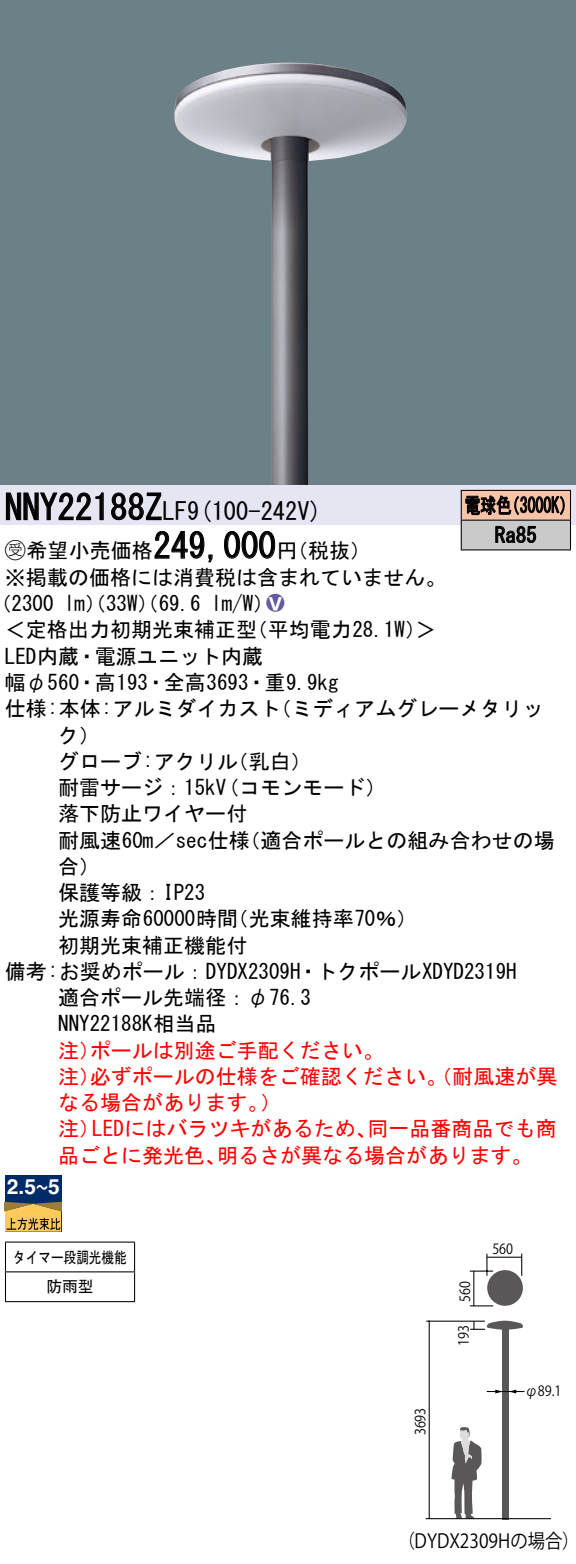
<style>
.page{position:relative;width:576px;height:1564px;background:#fff}
.page>*{position:absolute;margin:0;border:0;box-sizing:border-box;transform-origin:0 0}
.t1{font:35px "MS Gothic";color:#000}
.t2{font:24.5px "MS Gothic";color:#000}
.t3{font:21px/26.6px "MS Gothic";color:#000}
.t4{font:21px/26.2px "MS Gothic";color:#f00}
.t5{font:21px/29.8px "MS Gothic";color:#000;scale:.75 1}
.t6{font:700 21px "Helvetica";color:#fff}
.t7{font:21px "Ford Classification 1";color:#635aa0}
.t8{font:19.25px "Gothic BBB Pro Medium 90 msp RKSJ H";color:#000;scale:.9 1}
.t9{font:17.5px "Gothic MB101 Pro De Bold 90 pv RKSJ H";color:#fff;scale:.8 1}
.t10{font:15.75px/29.8px "MS Gothic";color:#000;text-align:center;scale:.8 1}
.t11{font:14px "Gothic BBB Pro Medium 90 msp RKSJ H";color:#000;scale:.9 1}
.s1{font-size:35px}
.s2{font-family:"Ford Classification 1"}
.s3{color:#fff}
</style>
<div class="page">
<div style="left:0;top:0;width:575px;height:485px;background:#6c8087"></div>
<img style="left:174px;top:63px;width:233px;height:422px">
<div style="left:0;top:485px;width:575px;height:40px;background:#e6e5f2"></div>
<svg style="left:6px;top:492px;width:98px;height:28px"></svg>
<svg style="left:111px;top:492px;width:51px;height:28px"></svg>
<svg style="left:154px;top:531px;width:59px;height:32px"></svg>
<svg style="left:224px;top:531px;width:51px;height:28px"></svg>
<div style="left:5px;top:1175px;width:56px;height:56px;background:#002b69"></div>
<svg style="left:5px;top:1201px;width:56px;height:30px"></svg>
<hr style="left:5px;top:1241px;width:130px;height:1px;background:#000">
<hr style="left:5px;top:1271px;width:130px;height:1px;background:#000">
<svg style="left:5px;top:1242px;width:1px;height:58px"></svg>
<svg style="left:134px;top:1242px;width:1px;height:58px"></svg>
<hr style="left:5px;top:1300px;width:130px;height:2px;background:#000">
<div style="left:461px;top:490px;width:109px;height:30px;background:#f7c4a7"></div>
<div style="left:461px;top:520px;width:109px;height:30px;background:#cacaca"></div>
<hr style="left:460px;top:490px;width:110px;height:1px;background:#000">
<hr style="left:569px;top:491px;width:2px;height:28px;background:#000">
<hr style="left:460px;top:519px;width:110px;height:2px;background:#000">
<hr style="left:569px;top:520px;width:2px;height:29px;background:#000">
<hr style="left:460px;top:549px;width:110px;height:1px;background:#000">
<svg style="left:460px;top:491px;width:104px;height:58px"></svg>
<div style="left:502px;top:1328px;width:6px;height:191px;background:#595757"></div>
<hr style="left:426px;top:1320px;width:58px;height:1px;background:#000">
<hr style="left:428px;top:1320px;width:1px;height:198px;background:#000">
<hr style="left:486px;top:1390px;width:38px;height:2px;background:#000">
<svg style="left:451px;top:1427px;width:31px;height:90px"></svg>
<hr style="left:486px;top:1256px;width:35px;height:1px;background:#000">
<hr style="left:473px;top:1271px;width:1px;height:34px;background:#000">
<div style="left:487px;top:1270px;width:35px;height:35px;background:#595757;border-radius:50%"></div>
<svg style="left:470px;top:1320px;width:53px;height:9px"></svg>
<svg style="left:469px;top:1305px;width:24px;height:1px"></svg>
<svg style="left:521px;top:1253px;width:1px;height:22px"></svg>
<svg style="left:469px;top:1253px;width:24px;height:22px"></svg>
<svg style="left:509px;top:1389px;width:7px;height:4px"></svg>
<svg style="left:495px;top:1389px;width:7px;height:4px"></svg>
<hr style="left:425px;top:1517px;width:125px;height:2px;background:#000">
<h1 class="t1" style="left:5px;top:490px;width:142px">NNY22188</h1>
<p class="t2" style="left:145px;top:499px;width:178px"><span class="s1">Z</span>LF (9 100-242 (V</p>
<h1 class="t1" style="left:153px;top:528px;width:124px">249,000</h1>
<p class="t3" style="left:5px;top:537px;width:443px"><span class="s2">B</span>希望小売価格<br>※掲載の価格には消費税は含まれていません。</p>
<p class="t7" style="left:266px;top:592px;width:19px">2<span class="s3">8</span></p>
<p class="t3" style="left:276px;top:537px;width:96px">（円税抜(</p>
<p class="t3" style="left:211px;top:590px;width:64px">l m (W/</p>
<p class="t3" style="left:-9px;top:590px;width:65px">（2300</p>
<p class="t3" style="left:64px;top:590px;width:138px">lm）（33 ）（W 69.6</p>
<p class="t5" style="left:494px;top:490px;width:57px;text-indent:-30px">電球色<br>Ra85</p>
<p class="t5" style="left:504px;top:490px;width:96px">（3000 (K</p>
<p class="t3" style="left:5px;top:616px;width:253px">＜定格出力初期光束補正型</p>
<p class="t3" style="left:5px;top:643px;width:259px">LED内蔵・電源ユニット内蔵</p>
<p class="t3" style="left:5px;top:669px;width:335px">幅φ560・高193・全高3693・重9.9kg</p>
<p class="t3" style="left:270px;top:695px;width:275px">（ミディアムグレーメタリッ</p>
<p class="t3" style="left:246px;top:616px;width:191px">（平均電力28.1 &lt;(W</p>
<p class="t3" style="left:5px;top:695px;width:277px">仕様:本体:アルミダイカスト</p>
<p class="t3" style="left:58px;top:721px;width:43px">ク(</p>
<p class="t3" style="left:227px;top:748px;width:85px">（乳白(</p>
<p class="t3" style="left:218px;top:748px;width:169px;text-indent:-160px">グローブ:アクリル<br>（コモンモード(</p>
<p class="t3" style="left:58px;top:774px;width:169px">耐雷サージ：15kV</p>
<p class="t3" style="left:58px;top:800px;width:190px">落下防止ワイヤー付</p>
<p class="t3" style="left:239px;top:826px;width:316px">（適合ポールとの組み合わせの場</p>
<p class="t3" style="left:58px;top:826px;width:193px">耐風速60 ／m sec仕様</p>
<p class="t3" style="left:58px;top:853px;width:43px">合(</p>
<p class="t3" style="left:58px;top:879px;width:148px">保護等級：IP23</p>
<p class="t3" style="left:227px;top:905px;width:191px">（光束維持率70％(</p>
<p class="t3" style="left:58px;top:905px;width:181px">光源寿命60000時間</p>
<p class="t3" style="left:58px;top:931px;width:190px">初期光束補正機能付</p>
<p class="t3" style="left:5px;top:958px;width:513px">備考:お奨めポール：DYDX2309 ・H トクポールXDYD2319H</p>
<p class="t3" style="left:58px;top:984px;width:254px">適合ポール先端径：φ76.3</p>
<p class="t3" style="left:58px;top:1010px;width:160px">NNY22188K相当品</p>
<p class="t4" style="left:90px;top:1036px;width:295px">ポールは別途ご手配ください。</p>
<p class="t4" style="left:90px;top:1036px;width:469px;text-indent:-31px">注）<br>必ずポールの仕様をご確認ください。（耐風速が異</p>
<p class="t4" style="left:58px;top:1063px;width:43px">注）</p>
<p class="t4" style="left:58px;top:1089px;width:211px">なる場合があります。</p>
<p class="t4" style="left:260px;top:1089px;width:22px">(</p>
<p class="t4" style="left:92px;top:1115px;width:286px">LEDにはバラツキがあるため、</p>
<p class="t4" style="left:367px;top:1115px;width:190px">同一品番商品でも商</p>
<p class="t4" style="left:58px;top:1115px;width:43px">注）</p>
<p class="t4" style="left:58px;top:1141px;width:169px">品ごとに発光色、</p>
<p class="t4" style="left:217px;top:1141px;width:317px">明るさが異なる場合があります。</p>
<p class="t6" style="left:7px;top:1169px;width:31px">2.5</p>
<p class="t6" style="left:48px;top:1169px;width:13px">5</p>
<p class="t9" style="left:35px;top:1172px;width:19px">~</p>
<p class="t10" style="left:13px;top:1242px;width:143px">タイマー段調光機能防雨型</p>
<p class="t11" style="left:412px;top:1435px;width:32px;rotate:-90deg">3693</p>
<p class="t11" style="left:457px;top:1302px;width:25px;rotate:-90deg">560</p>
<p class="t11" style="left:455px;top:1345px;width:25px;rotate:-90deg">193</p>
<p class="t11" style="left:492px;top:1240px;width:25px">560</p>
<p class="t11" style="left:525px;top:1382px;width:42px">φ89.1</p>
<p class="t8" style="left:397px;top:1529px;width:203px">（DYDX2309Hの場合(</p>
</div>
